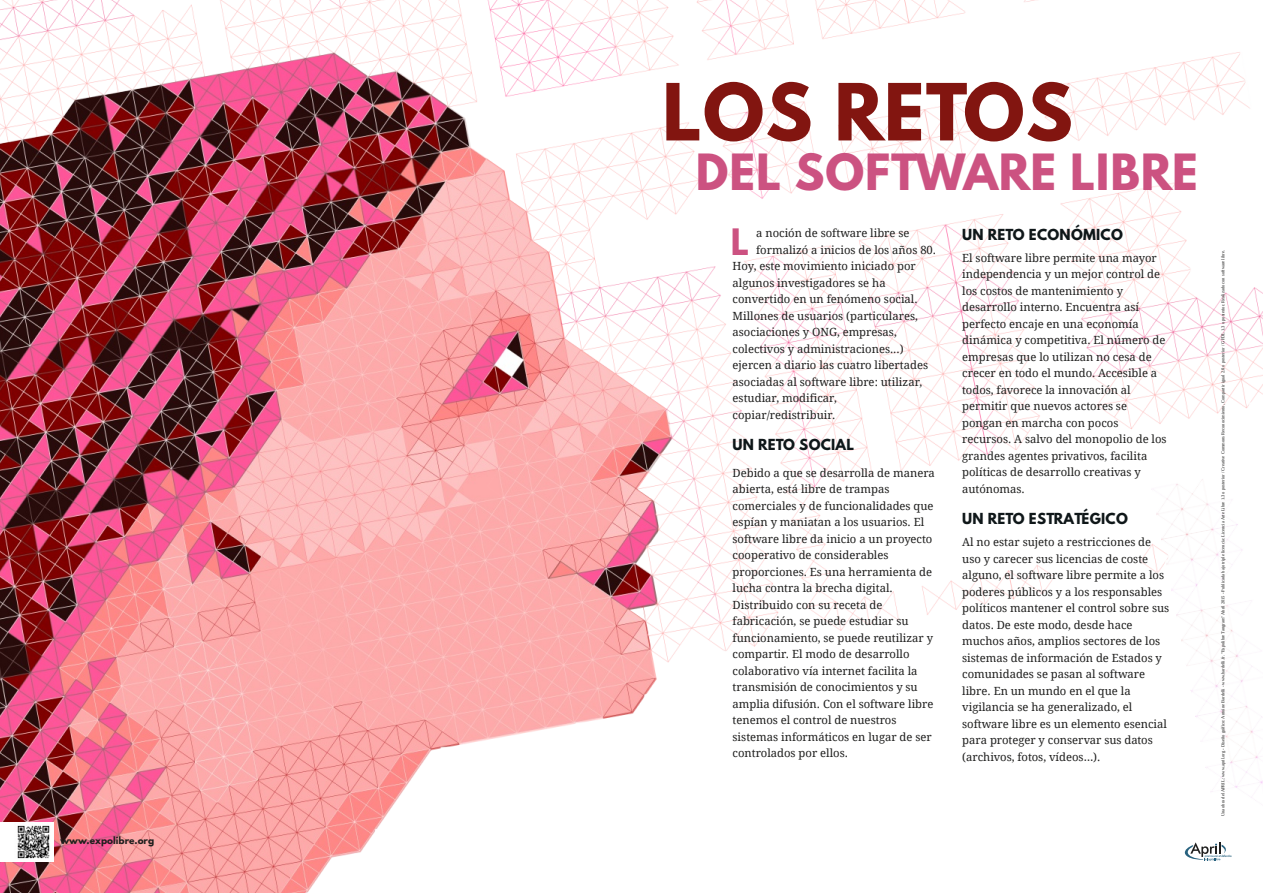
<style>
.page{position:relative;width:1263px;height:893px;background:#fff}
.page>*{position:absolute;margin:0;border:0;box-sizing:border-box;transform-origin:0 0}
.t1{font:700 69.75px "League Spartan";letter-spacing:.02em;color:#821510}
.t2{font:700 44.25px "League Spartan";letter-spacing:.02em;color:#cc5281}
.t3{font:700 32.25px "League Spartan";color:#cc5281}
.t4{font:700 13.5px "League Spartan";letter-spacing:.02em;color:#0f1719}
.t5{font:11.25px/16.5px "Droid Serif";color:#1f1f1e}
.t6{font:700 9px "League Spartan";color:#1f1f1e}
.t7{font:4.5px "Liberation Serif";color:#1f1f1e}
</style>
<div class="page">
<img style="left:0;top:0;width:1263px;height:893px">
<img style="left:1128px;top:445px;width:135px;height:387px">
<svg style="left:1114px;top:832px;width:149px;height:61px"></svg>
<div style="left:0;top:822px;width:54px;height:39px;background:#fff"></div>
<img style="left:17px;top:825px;width:33px;height:34px">
<p class="t6" style="left:60px;top:836px;width:95px">www.expolibre.org</p>
<h1 class="t1" style="left:662px;top:78px;width:412px">LOS RETOS</h1>
<h2 class="t2" style="left:696px;top:150px;width:503px">DEL SOFTWARE LIBRE</h2>
<p class="t5" style="left:756px;top:225px;width:155px">a noción de software libre se</p>
<p class="t5" style="left:756px;top:242px;width:181px">formalizó a inicios de los años 80.</p>
<p class="t5" style="left:732px;top:258px;width:185px">Hoy, este movimiento iniciado por</p>
<p class="t5" style="left:732px;top:275px;width:155px">algunos investigadores se ha</p>
<p class="t5" style="left:732px;top:291px;width:187px">convertido en un fenómeno social.</p>
<p class="t5" style="left:732px;top:308px;width:187px">Millones de usuarios (particulares,</p>
<p class="t5" style="left:732px;top:324px;width:166px">asociaciones y ONG, empresas,</p>
<p class="t5" style="left:732px;top:341px;width:173px">colectivos y administraciones...)</p>
<p class="t5" style="left:732px;top:357px;width:197px">ejercen a diario las cuatro libertades</p>
<p class="t5" style="left:732px;top:374px;width:191px">asociadas al software libre: utilizar,</p>
<p class="t5" style="left:732px;top:390px;width:106px">estudiar, modificar,</p>
<p class="t5" style="left:732px;top:407px;width:104px">copiar/redistribuir.</p>
<p class="t4" style="left:732px;top:438px;width:123px">UN RETO SOCIAL</p>
<p class="t5" style="left:732px;top:465px;width:204px">Debido a que se desarrolla de manera abierta, está libre de trampas comerciales y de funcionalidades que espían y maniatan a los usuarios. El software libre da inicio a un proyecto cooperativo de considerables proporciones. Es una herramienta de lucha contra la brecha digital.<br>Distribuido con su receta de fabricación, se puede estudiar su funcionamiento, se puede reutilizar y compartir. El modo de desarrollo colaborativo vía internet facilita la transmisión de conocimientos y su amplia difusión. Con el software libre tenemos el control de nuestros sistemas informáticos en lugar de ser controlados por ellos.</p>
<p class="t4" style="left:962px;top:228px;width:162px">UN RETO ECONÓMICO</p>
<p class="t5" style="left:962px;top:250px;width:206px">El software libre permite una mayor independencia y un mejor control de los costos de mantenimiento y desarrollo interno. Encuentra así perfecto encaje en una economía dinámica y competitiva. El número de empresas que lo utilizan no cesa de crecer en todo el mundo. Accesible a todos, favorece la innovación al permitir que nuevos actores se pongan en marcha con pocos recursos. A salvo del monopolio de los grandes agentes privativos, facilita políticas de desarrollo creativas y autónomas.</p>
<p class="t4" style="left:962px;top:512px;width:167px">UN RETO ESTRATÉGICO</p>
<p class="t5" style="left:962px;top:534px;width:208px">Al no estar sujeto a restricciones de uso y carecer sus licencias de coste alguno, el software libre permite a los poderes públicos y a los responsables políticos mantener el control sobre sus datos. De este modo, desde hace muchos años, amplios sectores de los sistemas de información de Estados y comunidades se pasan al software libre. En un mundo en el que la vigilancia se ha generalizado, el software libre es un elemento esencial para proteger y conservar sus datos (archivos, fotos, vídeos…).</p>
<h3 class="t3" style="left:731px;top:226px;width:20px">L</h3>
<p class="t7" style="left:1220px;top:816px;width:568px;rotate:-90deg">Una obra del APRIL: www.april.org - Diseño gráfico: Antoine Bardelli - www.bardelli.fr. "Expolibre Tangram" Abril 2015 - Publicada bajo triple licencia: Licencia Arte Libre 1.3 o posterior / Creative Commons Reconocimiento, Compartir igual 2.0 o posterior / GFDL 1.3 o posterior. Realizado con software libre.</p>
</div>
